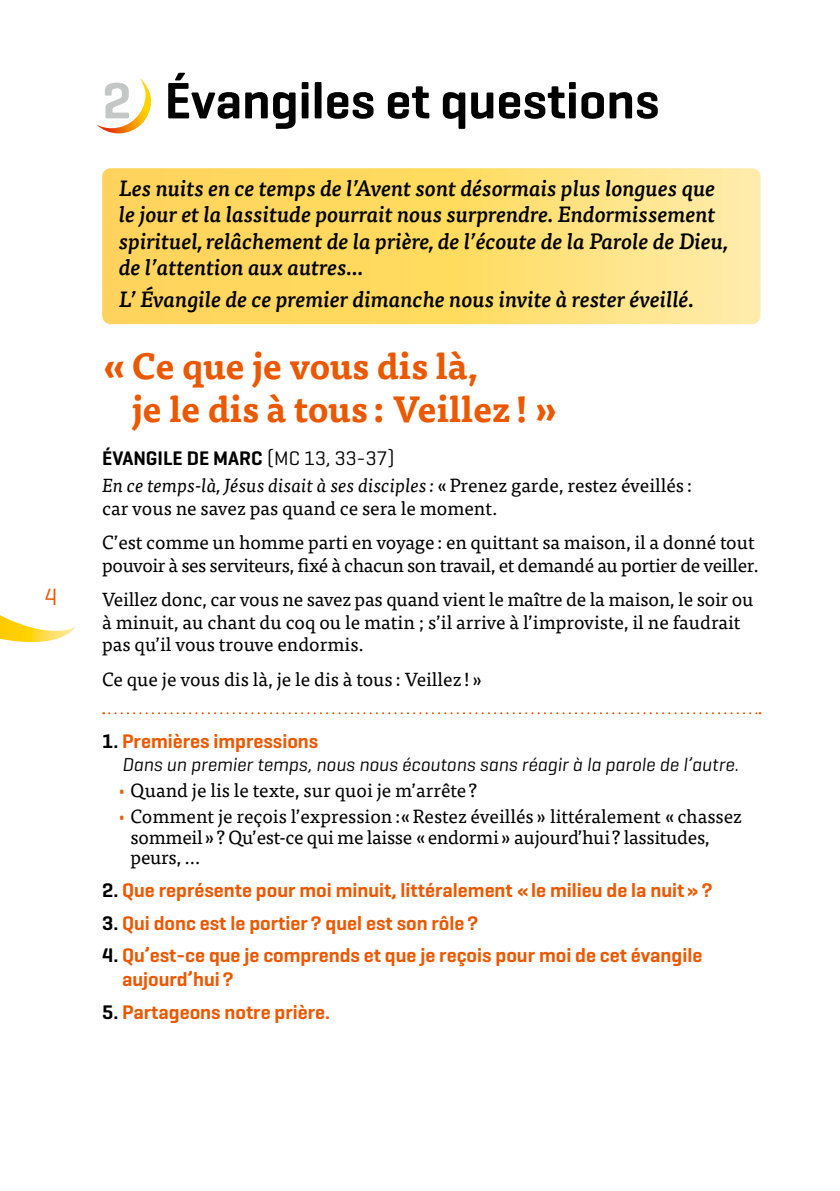
<style>
.page{position:relative;width:840px;height:1191px;background:#fff}
.page>*{position:absolute;margin:0;border:0;box-sizing:border-box;transform-origin:0 0}
.t1{font:600 52px "Geogrotesque";color:#000}
.t2{font:700 36px/43.2px "Tisa OT";color:#ea5901}
.t3{font:24px "Geogrotesque";color:#ea5901}
.t4{font:italic 500 22px/26.4px "Tisa OT";color:#000}
.t5{font:600 20px/24px "Geogrotesque";color:#ea5901}
.t6{font:600 20px "Geogrotesque";color:#000}
.t7{font:19px/22.8px "Tisa OT";letter-spacing:-.005em;color:#000}
.t8{font:italic 19px "Geogrotesque";color:#000}
.s1{color:#c5c6c6}
.s2{font-weight:400}
.s3{font-style:italic}
.s4{color:#000}
.s5{font-family:"Geogrotesque";font-weight:700;color:#ea5901}
</style>
<div class="page">
<svg style="left:0;top:615px;width:76px;height:28px"></svg>
<svg style="left:96px;top:78px;width:55px;height:55px"></svg>
<svg style="left:102px;top:168px;width:658px;height:111px;background:#ffdd71"></svg>
<svg style="left:102px;top:279px;width:658px;height:45px;background:#ffdd71"></svg>
<svg style="left:103px;top:712px;width:657px;height:2px"></svg>
<p class="t3" style="left:45px;top:581px;width:15px">4</p>
<h1 class="t1" style="left:102px;top:68px;width:558px"><span class="s1">2</span> Évangiles et questions</h1>
<p class="t4" style="left:119px;top:175px;width:609px">Les nuits en ce temps de l’Avent sont désormais plus longues que le jour et la lassitude pourrait nous surprendre. Endormissement spirituel, relâchement de la prière, de l’écoute de la Parole de Dieu, de l’attention aux autres...</p>
<p class="t4" style="left:119px;top:287px;width:576px">L’ Évangile de ce premier dimanche nous invite à rester éveillé.</p>
<h2 class="t2" style="left:132px;top:345px;width:427px;text-indent:-30px">«Ce que je vous dis là,<br>je le dis à tous : Veillez!»</h2>
<p class="t6" style="left:102px;top:445px;width:294px">ÉVANGILE DE MARC <span class="s2">(MC 13, 33-37)</span></p>
<p class="t7" style="left:102px;top:474px;width:591px"><span class="s3">En ce temps-là, Jésus disait à ses disciples :</span> «Prenez garde, restez éveillés : car vous ne savez pas quand ce sera le moment.</p>
<p class="t7" style="left:102px;top:531px;width:658px">C’est comme un homme parti en voyage: en quittant sa maison, il a donné tout pouvoir à ses serviteurs, fixé à chacun son travail, et demandé au portier de veiller.</p>
<p class="t7" style="left:102px;top:588px;width:652px">Veillez donc, car vous ne savez pas quand vient le maître de la maison, le soir ou à minuit, au chant du coq ou le matin ; s’il arrive à l’improviste, il ne faudrait pas qu’il vous trouve endormis.</p>
<p class="t7" style="left:102px;top:668px;width:381px">Ce que je vous dis là, je le dis à tous : Veillez !»</p>
<p class="t5" style="left:102px;top:729px;width:217px"><span class="s4">1.</span> Premières impressions</p>
<p class="t8" style="left:122px;top:752px;width:617px">Dans un premier temps, nous nous écoutons sans réagir à la parole de l’autre.</p>
<p class="t7" style="left:119px;top:779px;width:359px"><span class="s5">•</span> Quand je lis le texte, sur quoi je m’arrête ?</p>
<p class="t7" style="left:130px;top:806px;width:612px;line-height:20.6px;text-indent:-11px"><span class="s5">•</span> Comment je reçois l’expression:«Restez éveillés» littéralement «chassez sommeil»? Qu’est-ce qui me laisse «endormi» aujourd’hui? lassitudes, peurs, …</p>
<p class="t5" style="left:102px;top:878px;width:612px"><span class="s4">2.</span> Que représente pour moi minuit, littéralement «le milieu de la nuit»?</p>
<p class="t5" style="left:102px;top:910px;width:377px"><span class="s4">3.</span> Qui donc est le portier? quel est son rôle?</p>
<p class="t5" style="left:122px;top:943px;width:581px;text-indent:-20px"><span class="s4">4.</span> Qu’est-ce que je comprends et que je reçois pour moi de cet évangile aujourd’hui?</p>
<p class="t5" style="left:102px;top:999px;width:229px"><span class="s4">5.</span> Partageons notre prière.</p>
</div>
